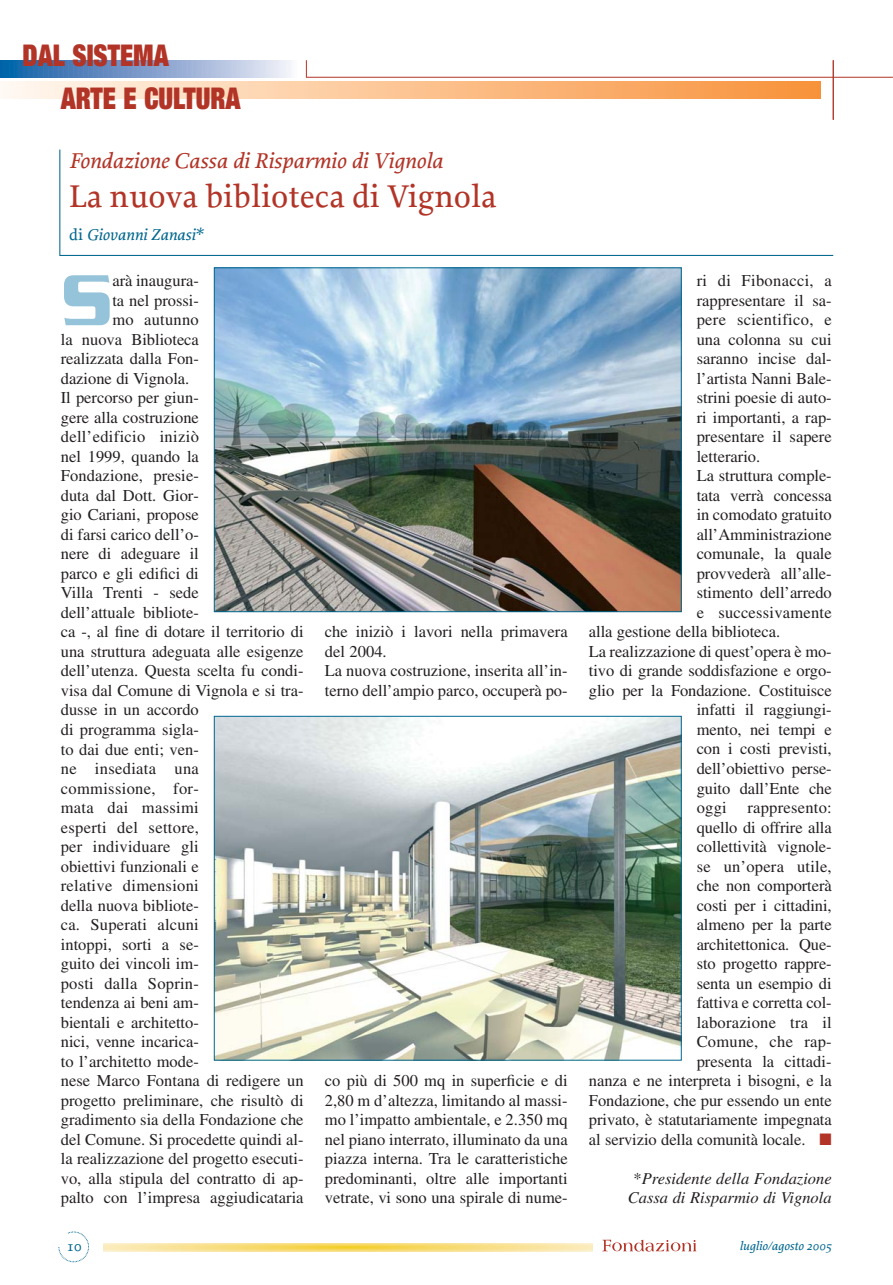
<style>
.page{position:relative;width:893px;height:1285px;background:#fff}
.page>*{position:absolute;margin:0;border:0;box-sizing:border-box;transform-origin:0 0}
.t1{font:500 78px "Serpentine";color:#94c3da}
.t2{font:500 33px "Proforma";color:#b23427}
.t3{font:900 expanded 30px "Helvetica Neue";color:#b23427;scale:.88 1}
.t4{font:italic 500 22.5px "Proforma";color:#b23427}
.t5{font:16.5px/19.5px "Times";color:#231f20}
.t6{font:16.5px "Times";letter-spacing:.02em;color:#231f20}
.t7{font:italic 16.5px/19.5px "Times";color:#231f20;text-align:center}
.t8{font:italic 500 16.5px "Proforma";color:#00678f}
.t9{font:500 15px "Proforma";color:#00678f}
.t10{font:italic 500 12.75px "Proforma";color:#00678f}
.s1{font-style:normal}
.s2{color:#b23427}
</style>
<div class="page">
<svg style="left:104px;top:1243px;width:489px;height:8px;background:#f8df87"></svg>
<svg style="left:58px;top:1231px;width:31px;height:30px"></svg>
<svg style="left:602px;top:1239px;width:94px;height:12px"></svg>
<hr style="left:306px;top:77px;width:587px;height:1px;background:#b23427">
<hr style="left:833px;top:60px;width:1px;height:60px;background:#b23427">
<svg style="left:0;top:60px;width:821px;height:38px"></svg>
<svg style="left:59px;top:149px;width:775px;height:107px"></svg>
<img style="left:216px;top:269px;width:464px;height:341px">
<div style="left:214px;top:267px;width:468px;height:345px;border:1px solid #00678f"></div>
<img style="left:216px;top:717px;width:464px;height:341px">
<div style="left:214px;top:715px;width:468px;height:345px;border:1px solid #00678f"></div>
<h3 class="t3" style="left:23px;top:45px;width:168px">DAL SISTEMA</h3>
<h3 class="t3" style="left:61px;top:87px;width:206px">ARTE E CULTURA</h3>
<h3 class="t4" style="left:69px;top:152px;width:375px">Fondazione Cassa di Risparmio di Vignola</h3>
<h2 class="t2" style="left:69px;top:183px;width:429px">La nuova biblioteca di Vignola</h2>
<p class="t8" style="left:69px;top:228px;width:136px"><span class="s1">di</span> Giovanni Zanasi*</p>
<h1 class="t1" style="left:61px;top:275px;width:54px">S</h1>
<p class="t5" style="left:112px;top:272px;width:88px">arà inaugura-</p>
<p class="t5" style="left:112px;top:292px;width:88px">ta nel prossi-</p>
<p class="t5" style="left:112px;top:311px;width:88px">mo autunno</p>
<p class="t5" style="left:61px;top:331px;width:140px">la nuova Biblioteca</p>
<p class="t5" style="left:61px;top:350px;width:140px">realizzata dalla Fon-</p>
<p class="t5" style="left:61px;top:370px;width:130px">dazione di Vignola.</p>
<p class="t5" style="left:61px;top:389px;width:140px">Il percorso per giun-</p>
<p class="t5" style="left:61px;top:409px;width:140px">gere alla costruzione</p>
<p class="t6" style="left:61px;top:430px;width:140px">dell’edificio iniziò</p>
<p class="t5" style="left:61px;top:448px;width:140px">nel 1999, quando la</p>
<p class="t5" style="left:61px;top:467px;width:140px">Fondazione, presie-</p>
<p class="t5" style="left:61px;top:487px;width:140px">duta dal Dott. Gior-</p>
<p class="t5" style="left:61px;top:506px;width:140px">gio Cariani, propose</p>
<p class="t5" style="left:61px;top:526px;width:140px">di farsi carico dell’o-</p>
<p class="t5" style="left:61px;top:545px;width:140px">nere di adeguare il</p>
<p class="t5" style="left:61px;top:565px;width:140px">parco e gli edifici di</p>
<p class="t5" style="left:61px;top:584px;width:140px">Villa Trenti - sede</p>
<p class="t5" style="left:61px;top:604px;width:140px">dell’attuale bibliote-</p>
<p class="t5" style="left:61px;top:623px;width:244px">ca -, al fine di dotare il territorio di</p>
<p class="t5" style="left:61px;top:643px;width:244px">una struttura adeguata alle esigenze</p>
<p class="t5" style="left:61px;top:662px;width:244px">dell’utenza. Questa scelta fu condi-</p>
<p class="t5" style="left:61px;top:682px;width:244px">visa dal Comune di Vignola e si tra-</p>
<p class="t5" style="left:61px;top:701px;width:140px">dusse in un accordo</p>
<p class="t5" style="left:61px;top:721px;width:140px">di programma sigla-</p>
<p class="t5" style="left:61px;top:740px;width:140px">to dai due enti; ven-</p>
<p class="t6" style="left:61px;top:762px;width:140px">ne insediata una</p>
<p class="t6" style="left:61px;top:781px;width:140px">commissione, for-</p>
<p class="t6" style="left:61px;top:801px;width:140px">mata dai massimi</p>
<p class="t6" style="left:61px;top:820px;width:140px">esperti del settore,</p>
<p class="t5" style="left:61px;top:838px;width:140px">per individuare gli</p>
<p class="t5" style="left:61px;top:857px;width:140px">obiettivi funzionali e</p>
<p class="t6" style="left:61px;top:879px;width:140px">relative dimensioni</p>
<p class="t5" style="left:61px;top:896px;width:140px">della nuova bibliote-</p>
<p class="t5" style="left:61px;top:916px;width:140px">ca. Superati alcuni</p>
<p class="t5" style="left:61px;top:935px;width:140px">intoppi, sorti a se-</p>
<p class="t5" style="left:61px;top:955px;width:140px">guito dei vincoli im-</p>
<p class="t5" style="left:61px;top:974px;width:140px">posti dalla Soprin-</p>
<p class="t5" style="left:61px;top:994px;width:140px">tendenza ai beni am-</p>
<p class="t5" style="left:61px;top:1013px;width:140px">bientali e architetto-</p>
<p class="t5" style="left:61px;top:1033px;width:140px">nici, venne incarica-</p>
<p class="t5" style="left:61px;top:1052px;width:140px">to l’architetto mode-</p>
<p class="t5" style="left:61px;top:1072px;width:244px">nese Marco Fontana di redigere un</p>
<p class="t5" style="left:61px;top:1091px;width:244px">progetto preliminare, che risultò di</p>
<p class="t5" style="left:61px;top:1111px;width:244px">gradimento sia della Fondazione che</p>
<p class="t5" style="left:61px;top:1130px;width:244px">del Comune. Si procedette quindi al-</p>
<p class="t5" style="left:61px;top:1150px;width:244px">la realizzazione del progetto esecuti-</p>
<p class="t5" style="left:61px;top:1169px;width:244px">vo, alla stipula del contratto di ap-</p>
<p class="t5" style="left:61px;top:1189px;width:244px">palto con l’impresa aggiudicataria</p>
<p class="t5" style="left:325px;top:623px;width:244px">che iniziò i lavori nella primavera del 2004.<br>La nuova costruzione, inserita all’in&shy;terno dell’ampio parco, occuperà po-</p>
<p class="t5" style="left:325px;top:1072px;width:244px;text-align:justify">co più di 500 mq in superficie e di 2,80 m d’altezza, limitando al massi&shy;mo l’impatto ambientale, e 2.350 mq nel piano interrato, illuminato da una piazza interna. Tra le caratteristiche predominanti, oltre alle importanti vetrate, vi sono una spirale di nume-</p>
<p class="t6" style="left:697px;top:274px;width:137px">ri di Fibonacci, a</p>
<p class="t5" style="left:697px;top:292px;width:137px">rappresentare il sa-</p>
<p class="t6" style="left:697px;top:313px;width:137px">pere scientifico, e</p>
<p class="t5" style="left:697px;top:331px;width:137px">una colonna su cui</p>
<p class="t5" style="left:697px;top:350px;width:137px">saranno incise dal-</p>
<p class="t5" style="left:697px;top:370px;width:137px">l’artista Nanni Bale-</p>
<p class="t5" style="left:697px;top:389px;width:137px">strini poesie di auto-</p>
<p class="t5" style="left:697px;top:409px;width:137px">ri importanti, a rap-</p>
<p class="t5" style="left:697px;top:428px;width:137px">presentare il sapere</p>
<p class="t5" style="left:697px;top:448px;width:65px">letterario.</p>
<p class="t5" style="left:697px;top:467px;width:137px">La struttura comple-</p>
<p class="t5" style="left:697px;top:487px;width:137px">tata verrà concessa</p>
<p class="t5" style="left:697px;top:506px;width:137px">in comodato gratuito</p>
<p class="t5" style="left:697px;top:526px;width:137px">all’Amministrazione</p>
<p class="t5" style="left:697px;top:545px;width:137px">comunale, la quale</p>
<p class="t5" style="left:697px;top:565px;width:137px">provvederà all’alle-</p>
<p class="t5" style="left:697px;top:584px;width:137px">stimento dell’arredo</p>
<p class="t5" style="left:697px;top:604px;width:137px">e successivamente</p>
<p class="t5" style="left:589px;top:623px;width:193px">alla gestione della biblioteca.</p>
<p class="t5" style="left:589px;top:643px;width:244px">La realizzazione di quest’opera è mo-</p>
<p class="t5" style="left:589px;top:662px;width:244px">tivo di grande soddisfazione e orgo-</p>
<p class="t5" style="left:589px;top:682px;width:244px">glio per la Fondazione. Costituisce</p>
<p class="t5" style="left:697px;top:701px;width:137px">infatti il raggiungi-</p>
<p class="t5" style="left:697px;top:721px;width:137px">mento, nei tempi e</p>
<p class="t5" style="left:697px;top:740px;width:137px">con i costi previsti,</p>
<p class="t5" style="left:697px;top:760px;width:137px">dell’obiettivo perse-</p>
<p class="t5" style="left:697px;top:779px;width:137px">guito dall’Ente che</p>
<p class="t5" style="left:697px;top:799px;width:32px">oggi</p>
<p class="t5" style="left:589px;top:799px;width:244px;text-align:right">rappresento:<br>quello di offrire alla<br>collettività vignole-<br>se un’opera utile,<br>che non comporterà<br>costi per i cittadini,<br>almeno per la parte<br>architettonica. Que-<br>sto progetto rappre-<br>senta un esempio di<br>fattiva e corretta col-<br>laborazione tra il<br>Comune, che rap-<br>presenta la cittadi-<br>nanza e ne interpreta i bisogni, e la<br>Fondazione, che pur essendo un ente privato, è statutariamente impegnata al servizio della comunità locale. <span class="s2">■</span></p>
<p class="t7" style="left:628px;top:1169px;width:205px"><span class="s1">*</span>Presidente della Fondazione<br>Cassa di Risparmio di Vignola</p>
<p class="t9" style="left:67px;top:1240px;width:16px">10</p>
<p class="t10" style="left:740px;top:1240px;width:94px">luglio/agosto 2005</p>
</div>
